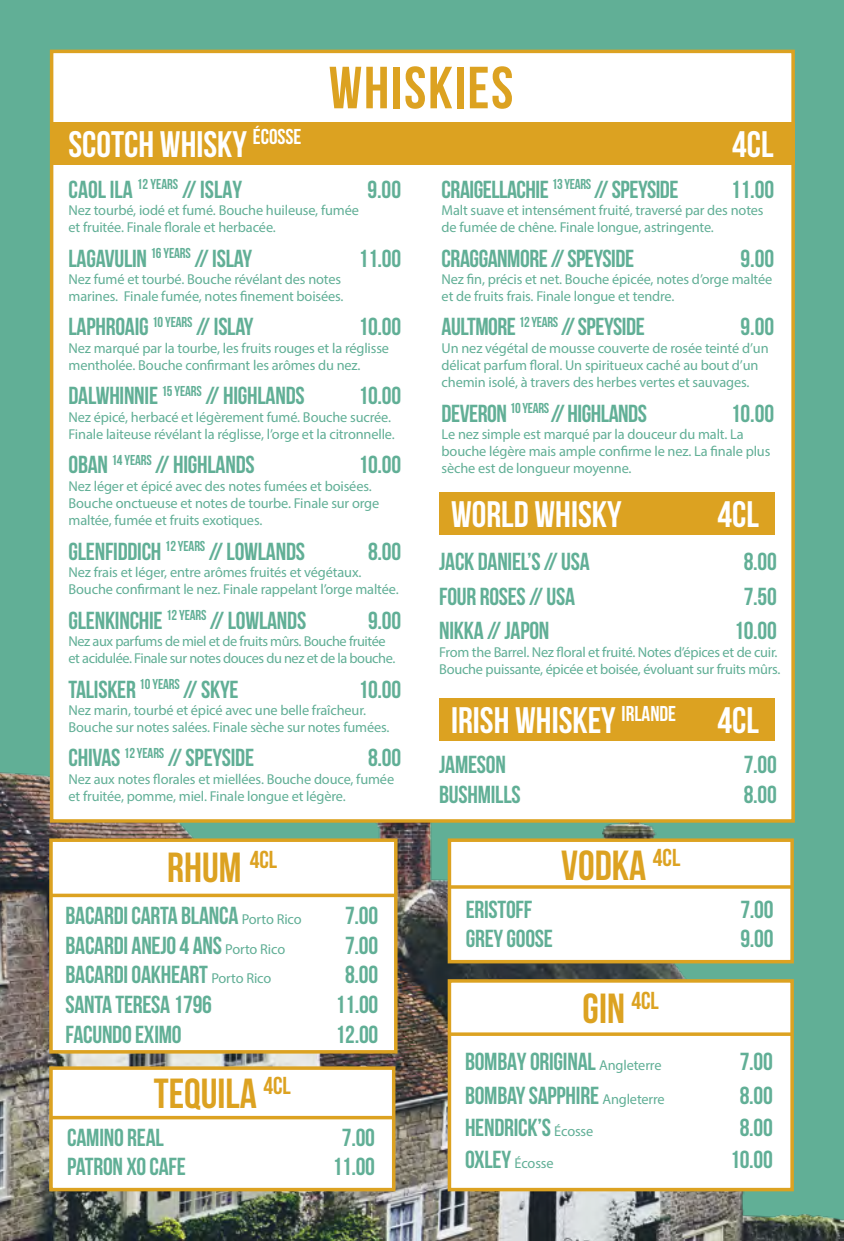
<style>
.page{position:relative;width:844px;height:1241px;background:#fff}
.page>*{position:absolute;margin:0;border:0;box-sizing:border-box;transform-origin:0 0}
.t1{font:700 59.32px "Bebas Neue";letter-spacing:.03em;color:#dca221}
.t2{font:700 42px "Bebas Neue";color:#dca221}
.t3{font:700 36.93px "Bebas Neue";color:#fff}
.t4{font:700 24.68px "Bebas Neue";letter-spacing:-.01em;color:#61af96}
.t5{font:14.35px/17.2px "Myriad Pro";letter-spacing:-.01em;color:#61af96}
.t6{font:14.35px/17.2px "Myriad Pro";letter-spacing:-.03em;color:#61af96}
.s1{font-family:"Myriad Pro";font-weight:400;font-size:14.35px}
.s2{font-family:"Bebas Neue";font-weight:700;font-size:24.68px}
</style>
<div class="page">
<div style="left:0;top:0;width:843px;height:1240px;background:#61af96"></div>
<img style="left:0;top:772px;width:843px;height:468px">
<div style="left:48px;top:49px;width:748px;height:775px;background:#fff"></div>
<div style="left:50px;top:122px;width:744px;height:43px;background:#dca221"></div>
<div style="left:439px;top:492px;width:335px;height:43px;background:#dca221"></div>
<div style="left:447px;top:838px;width:346px;height:125px;background:#fff;border:4px solid #dca221"></div>
<hr style="left:449px;top:885px;width:343px;height:3px;background:#dca221">
<div style="left:447px;top:979px;width:346px;height:212px;background:#fff;border:4px solid #dca221"></div>
<hr style="left:449px;top:1032px;width:343px;height:3px;background:#dca221">
<div style="left:49px;top:1066px;width:346px;height:125px;background:#fff;border:4px solid #dca221"></div>
<svg style="left:51px;top:1115px;width:343px;height:4px"></svg>
<div style="left:49px;top:838px;width:348px;height:215px;background:#fff;border:4px solid #dca221"></div>
<svg style="left:50px;top:893px;width:345px;height:4px"></svg>
<div style="left:439px;top:698px;width:335px;height:43px;background:#dca221"></div>
<h1 class="t1" style="left:328px;top:55px;width:186px">WHISKIES</h1>
<h3 class="t3" style="left:68px;top:123px;width:234px">SCOTCH WHISKY <sup>ÉCOSSE</sup></h3>
<h3 class="t3" style="left:732px;top:123px;width:43px">4CL</h3>
<h3 class="t4" style="left:68px;top:175px;width:175px">CAOL ILA <sup>12</sup> <sup>YEARS</sup> // ISLAY</h3>
<h3 class="t4" style="left:367px;top:175px;width:35px">9.00</h3>
<p class="t5" style="left:68px;top:201px;width:292px">Nez tourbé, iodé et fumé. Bouche huileuse, fumée et fruitée. Finale florale et herbacée.</p>
<h3 class="t4" style="left:68px;top:244px;width:185px">LAGAVULIN <sup>16</sup> <sup>YEARS</sup> // ISLAY</h3>
<h3 class="t4" style="left:358px;top:244px;width:44px">11.00</h3>
<p class="t5" style="left:68px;top:270px;width:276px">Nez fumé et tourbé. Bouche révélant des notes marines. Finale fumée, notes finement boisées.</p>
<h3 class="t4" style="left:68px;top:313px;width:187px">LAPHROAIG <sup>10</sup> <sup>YEARS</sup> // ISLAY</h3>
<h3 class="t4" style="left:358px;top:313px;width:44px">10.00</h3>
<p class="t5" style="left:68px;top:339px;width:322px">Nez marqué par la tourbe, les fruits rouges et la réglisse mentholée. Bouche confirmant les arômes du nez.</p>
<h3 class="t4" style="left:68px;top:382px;width:237px">DALWHINNIE <sup>15</sup> <sup>YEARS</sup> // HIGHLANDS</h3>
<h3 class="t4" style="left:358px;top:382px;width:44px">10.00</h3>
<p class="t5" style="left:68px;top:408px;width:328px">Nez épicé, herbacé et légèrement fumé. Bouche sucrée.<br>Finale laiteuse révélant la réglisse, l’orge et la citronnelle.</p>
<h3 class="t4" style="left:68px;top:451px;width:188px">OBAN <sup>14</sup> <sup>YEARS</sup> // HIGHLANDS</h3>
<h3 class="t4" style="left:358px;top:451px;width:44px">10.00</h3>
<p class="t5" style="left:68px;top:477px;width:312px">Nez léger et épicé avec des notes fumées et boisées.<br>Bouche onctueuse et notes de tourbe. Finale sur orge maltée, fumée et fruits exotiques.</p>
<h3 class="t4" style="left:68px;top:537px;width:238px">GLENFIDDICH <sup>12</sup> <sup>YEARS</sup> // LOWLANDS</h3>
<h3 class="t4" style="left:368px;top:537px;width:35px">8.00</h3>
<p class="t5" style="left:68px;top:563px;width:331px">Nez frais et léger, entre arômes fruités et végétaux.<br>Bouche confirmant le nez. Finale rappelant l’orge maltée.</p>
<h3 class="t4" style="left:68px;top:606px;width:239px">GLENKINCHIE <sup>12</sup> <sup>YEARS</sup> // LOWLANDS</h3>
<h3 class="t4" style="left:368px;top:606px;width:35px">9.00</h3>
<p class="t6" style="left:68px;top:632px;width:328px">Nez aux parfums de miel et de fruits mûrs. Bouche fruitée et acidulée. Finale sur notes douces du nez et de la bouche.</p>
<h3 class="t4" style="left:68px;top:675px;width:171px">TALISKER <sup>10</sup> <sup>YEARS</sup> // SKYE</h3>
<h3 class="t4" style="left:358px;top:675px;width:44px">10.00</h3>
<p class="t5" style="left:68px;top:701px;width:322px">Nez marin, tourbé et épicé avec une belle fraîcheur.<br>Bouche sur notes salées. Finale sèche sur notes fumées.</p>
<h3 class="t4" style="left:68px;top:744px;width:187px">CHIVAS <sup>12</sup> <sup>YEARS</sup> // SPEYSIDE</h3>
<h3 class="t4" style="left:368px;top:744px;width:35px">8.00</h3>
<p class="t5" style="left:68px;top:770px;width:327px">Nez aux notes florales et miellées. Bouche douce, fumée et fruitée, pomme, miel. Finale longue et légère.</p>
<h2 class="t2" style="left:167px;top:843px;width:111px">RHUM <sup>4CL</sup></h2>
<h3 class="t4" style="left:65px;top:902px;width:238px">BACARDI CARTA BLANCA <span class="s1">Porto Rico</span></h3>
<h3 class="t4" style="left:345px;top:902px;width:35px">7.00</h3>
<h3 class="t4" style="left:65px;top:931px;width:221px">BACARDI ANEJO 4 ANS <span class="s1">Porto Rico</span></h3>
<h3 class="t4" style="left:345px;top:931px;width:35px">7.00</h3>
<h3 class="t4" style="left:65px;top:961px;width:207px">BACARDI OAKHEART <span class="s1">Porto Rico</span></h3>
<h3 class="t4" style="left:345px;top:961px;width:35px">8.00</h3>
<h3 class="t4" style="left:65px;top:990px;width:148px">SANTA TERESA 1796</h3>
<h3 class="t4" style="left:335px;top:990px;width:44px">11.00</h3>
<h3 class="t4" style="left:65px;top:1020px;width:118px">FACUNDO EXIMO</h3>
<h3 class="t4" style="left:335px;top:1020px;width:44px">12.00</h3>
<h2 class="t2" style="left:154px;top:1070px;width:139px">TEQUILA <sup>4CL</sup></h2>
<h3 class="t4" style="left:67px;top:1123px;width:98px">CAMINO REAL</h3>
<h3 class="t4" style="left:342px;top:1123px;width:35px">7.00</h3>
<h3 class="t4" style="left:67px;top:1152px;width:120px">PATRON XO CAFE</h3>
<h3 class="t4" style="left:332px;top:1152px;width:44px">11.00</h3>
<h3 class="t4" style="left:441px;top:175px;width:238px">CRAIGELLACHIE <sup>13</sup> <sup>YEARS</sup> // SPEYSIDE</h3>
<h3 class="t4" style="left:730px;top:175px;width:45px">11.00</h3>
<p class="t5" style="left:441px;top:201px;width:323px">Malt suave et intensément fruité, traversé par des notes de fumée de chêne. Finale longue, astringente.</p>
<h3 class="t4" style="left:441px;top:244px;width:194px">CRAGGANMORE // SPEYSIDE</h3>
<h3 class="t4" style="left:740px;top:244px;width:35px">9.00</h3>
<p class="t5" style="left:441px;top:270px;width:332px">Nez fin, précis et net. Bouche épicée, notes d’orge maltée et de fruits frais. Finale longue et tendre.</p>
<h3 class="t4" style="left:441px;top:313px;width:204px">AULTMORE <sup>12</sup> <sup>YEARS</sup> // SPEYSIDE</h3>
<h3 class="t4" style="left:740px;top:313px;width:35px">9.00</h3>
<p class="t5" style="left:441px;top:339px;width:328px">Un nez végétal de mousse couverte de rosée teinté d’un délicat parfum floral. Un spiritueux caché au bout d’un chemin isolé, à travers des herbes vertes et sauvages.</p>
<h3 class="t4" style="left:441px;top:399px;width:207px">DEVERON <sup>10</sup> <sup>YEARS</sup> // HIGHLANDS</h3>
<h3 class="t4" style="left:730px;top:399px;width:45px">10.00</h3>
<p class="t5" style="left:441px;top:425px;width:330px">Le nez simple est marqué par la douceur du malt. La bouche légère mais ample confirme le nez. La finale plus sèche est de longueur moyenne.</p>
<h3 class="t3" style="left:451px;top:494px;width:172px">WORLD WHISKY</h3>
<h3 class="t3" style="left:717px;top:494px;width:43px">4CL</h3>
<h3 class="t4" style="left:439px;top:548px;width:152px">JACK DANIEL’S // USA</h3>
<h3 class="t4" style="left:743px;top:548px;width:35px">8.00</h3>
<h3 class="t4" style="left:439px;top:582px;width:137px">FOUR ROSES // USA</h3>
<h3 class="t4" style="left:743px;top:582px;width:35px">7.50</h3>
<h3 class="t4" style="left:439px;top:617px;width:112px">NIKKA // JAPON</h3>
<h3 class="t4" style="left:734px;top:617px;width:44px">10.00</h3>
<p class="t5" style="left:439px;top:643px;width:342px">From the Barrel. Nez floral et fruité. Notes d’épices et de cuir.<br>Bouche puissante, épicée et boisée, évoluant sur fruits mûrs.</p>
<h3 class="t3" style="left:451px;top:699px;width:309px">IRISH WHISKEY <sup>IRLANDE</sup> 4CL</h3>
<h3 class="t4" style="left:439px;top:750px;width:68px">JAMESON</h3>
<h3 class="t4" style="left:743px;top:750px;width:35px">7.00</h3>
<h3 class="t4" style="left:439px;top:781px;width:83px">BUSHMILLS</h3>
<h3 class="t4" style="left:743px;top:781px;width:35px">8.00</h3>
<h2 class="t2" style="left:561px;top:841px;width:121px">VODKA <sup>4CL</sup></h2>
<h3 class="t4" style="left:465px;top:895px;width:68px">ERISTOFF</h3>
<h3 class="t4" style="left:740px;top:895px;width:35px">7.00</h3>
<h3 class="t4" style="left:465px;top:925px;width:89px">GREY GOOSE</h3>
<h3 class="t4" style="left:740px;top:925px;width:35px">9.00</h3>
<h2 class="t2" style="left:582px;top:985px;width:78px">GIN <sup>4CL</sup></h2>
<h3 class="t4" style="left:465px;top:1048px;width:198px">BOMBAY ORIGINAL <span class="s1">Angleterre</span></h3>
<h3 class="t4" style="left:739px;top:1048px;width:35px">7.00</h3>
<h3 class="t4" style="left:465px;top:1081px;width:201px">BOMBAY SAPPHIRE <span class="s1">Angleterre</span></h3>
<h3 class="t4" style="left:739px;top:1081px;width:35px">8.00</h3>
<h3 class="t4" style="left:465px;top:1113px;width:130px">HENDRICK’S <span class="s1">Écosse</span></h3>
<h3 class="t4" style="left:739px;top:1113px;width:35px">8.00</h3>
<p class="t5" style="left:465px;top:1153px;width:90px"><span class="s2">OXLEY</span> Écosse</p>
<h3 class="t4" style="left:730px;top:1145px;width:44px">10.00</h3>
</div>
